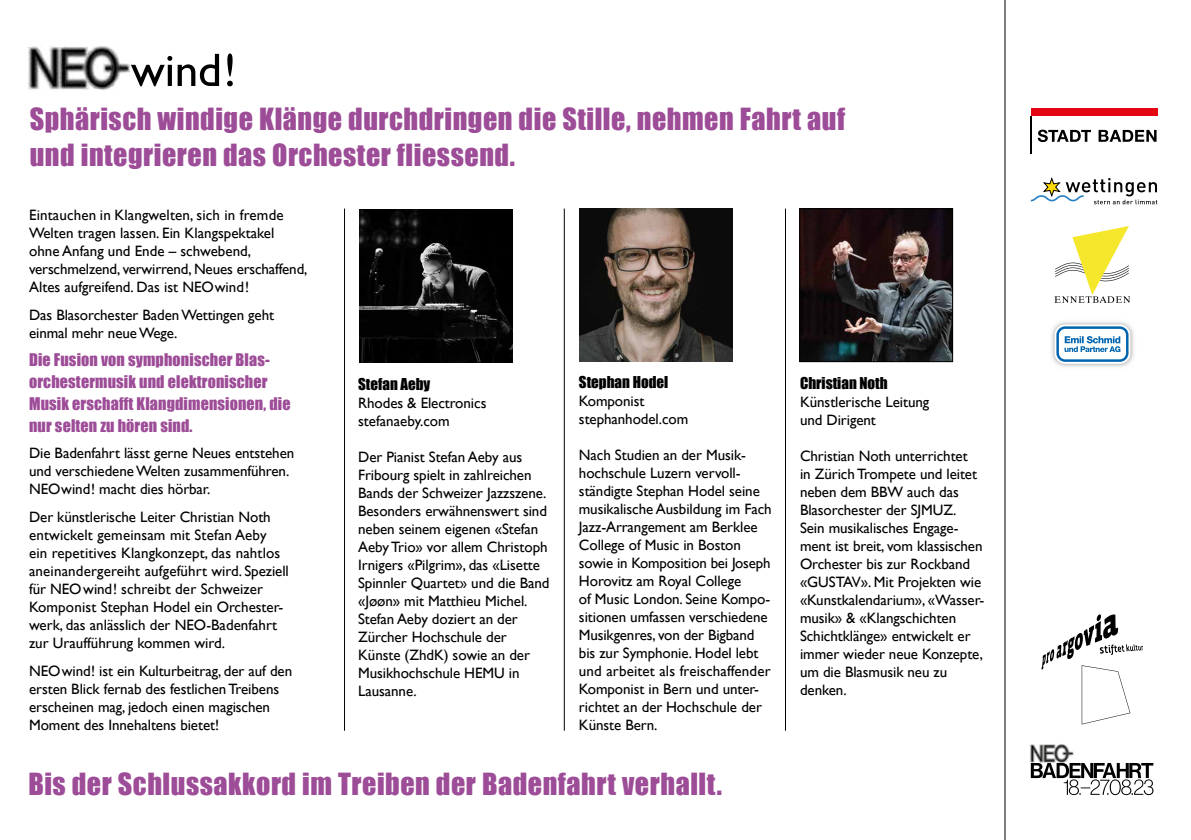
<style>
.page{position:relative;width:1191px;height:840px;background:#fff}
.page>*{position:absolute;margin:0;border:0;box-sizing:border-box;transform-origin:0 0}
.t1{font:28px/36px "Impact";letter-spacing:.02em;color:#9d4c97}
.t2{font:16px/22px "Impact";letter-spacing:.01em;color:#9d4c97}
.t3{font:15px/18px "Gill Sans";letter-spacing:-.005em;color:#000}
.t4{font:15px "Impact";color:#000}
</style>
<div class="page">
<svg style="left:1041px;top:614px;width:101px;height:110px"></svg>
<img style="left:1030px;top:744px;width:43px;height:17px">
<svg style="left:1030px;top:762px;width:123px;height:32px"></svg>
<img style="left:580px;top:208px;width:153px;height:153px">
<img style="left:359px;top:209px;width:153px;height:153px">
<hr style="left:564px;top:208px;width:1px;height:522px;background:#000">
<img style="left:801px;top:210px;width:149px;height:149px">
<div style="left:799px;top:208px;width:153px;height:153px;border:1px solid #000"></div>
<hr style="left:785px;top:208px;width:1px;height:522px;background:#000">
<hr style="left:344px;top:208px;width:1px;height:522px;background:#000">
<svg style="left:1037px;top:129px;width:54px;height:13px"></svg>
<svg style="left:1098px;top:130px;width:58px;height:12px"></svg>
<hr style="left:1030px;top:116px;width:1px;height:38px;background:#000">
<div style="left:1030px;top:109px;width:127px;height:7px;background:#e30613"></div>
<svg style="left:1030px;top:178px;width:127px;height:26px"></svg>
<svg style="left:1054px;top:226px;width:76px;height:76px"></svg>
<img style="left:1051px;top:321px;width:83px;height:46px">
<svg style="left:1054px;top:324px;width:76px;height:39px"></svg>
<svg style="left:1056px;top:326px;width:72px;height:35px"></svg>
<hr style="left:1004px;top:0;width:1px;height:839px;background:#000">
<svg style="left:138px;top:53px;width:95px;height:33px"></svg>
<img style="left:28px;top:46px;width:110px;height:45px">
<h1 class="t1" style="left:30px;top:100px;width:817px">Sphärisch windige Klänge durchdringen die Stille, nehmen Fahrt auf und integrieren das Orchester fliessend.</h1>
<p class="t3" style="left:29px;top:205px;width:280px">Eintauchen in Klangwelten, sich in fremde Welten tragen lassen. Ein Klangspektakel ohne Anfang und Ende – schwebend, verschmelzend, verwirrend, Neues erschaffend, Altes aufgreifend. Das ist NEOwind!</p>
<p class="t3" style="left:29px;top:305px;width:246px">Das Blasorchester Baden Wettingen geht einmal mehr neue Wege.</p>
<p class="t2" style="left:29px;top:348px;width:263px">Die Fusion von symphonischer Blas&shy;orchestermusik und elektronischer Musik erschafft Klangdimensionen, die nur selten zu hören sind.</p>
<p class="t3" style="left:29px;top:443px;width:267px">Die Badenfahrt lässt gerne Neues entstehen und verschiedene Welten zusammenführen.<br>NEOwind! macht dies hörbar.</p>
<p class="t3" style="left:29px;top:507px;width:261px">Der künstlerische Leiter Christian Noth entwickelt gemeinsam mit Stefan Aeby<br>ein repetitives Klangkonzept, das nahtlos aneinandergereiht aufgeführt wird. Speziell für NEOwind! schreibt der Schweizer Komponist Stephan Hodel ein Orchester&shy;werk, das anlässlich der NEO-Badenfahrt zur Uraufführung kommen wird.</p>
<p class="t3" style="left:29px;top:661px;width:265px">NEOwind! ist ein Kulturbeitrag, der auf den ersten Blick fernab des festlichen Treibens erscheinen mag, jedoch einen magischen Moment des Innehaltens bietet!</p>
<p class="t4" style="left:358px;top:372px;width:74px">Stefan Aeby</p>
<p class="t3" style="left:358px;top:393px;width:130px">Rhodes &amp; Electronics stefanaeby.com</p>
<p class="t3" style="left:358px;top:447px;width:193px">Der Pianist Stefan Aeby aus<br>Fribourg spielt in zahlreichen<br>Bands der Schweizer Jazzszene.<br>Besonders erwähnenswert sind neben seinem eigenen «Stefan<br>Aeby Trio» vor allem Christoph<br>Irnigers «Pilgrim», das «Lisette<br>Spinnler Quartet» und die Band «Jøøn» mit Matthieu Michel.<br>Stefan Aeby doziert an der<br>Zürcher Hochschule der<br>Künste (ZhdK) sowie an der<br>Musikhochschule HEMU in<br>Lausanne.</p>
<p class="t4" style="left:579px;top:370px;width:91px">Stephan Hodel</p>
<p class="t3" style="left:579px;top:391px;width:111px">Komponist stephanhodel.com</p>
<p class="t3" style="left:579px;top:445px;width:194px">Nach Studien an der Musik&shy;hochschule Luzern vervoll&shy;ständigte Stephan Hodel seine musikalische Ausbildung im Fach<br>Jazz-Arrangement am Berklee<br>College of Music in Boston sowie in Komposition bei Joseph<br>Horovitz am Royal College<br>of Music London. Seine Kompo&shy;sitionen umfassen verschiedene<br>Musikgenres, von der Bigband bis zur Symphonie. Hodel lebt und arbeitet als freischaffender<br>Komponist in Bern und unter&shy;richtet an der Hochschule der<br>Künste Bern.</p>
<h1 class="t1" style="left:28px;top:764px;width:695px">Bis der Schlussakkord im Treiben der Badenfahrt verhallt.</h1>
<p class="t4" style="left:800px;top:371px;width:89px">Christian Noth</p>
<p class="t3" style="left:800px;top:392px;width:131px">Künstlerische Leitung und Dirigent</p>
<p class="t3" style="left:800px;top:446px;width:186px">Christian Noth unterrichtet<br>in Zürich Trompete und leitet neben dem BBW auch das<br>Blasorchester der SJMUZ.<br>Sein musikalisches Engage&shy;ment ist breit, vom klassischen<br>Orchester bis zur Rockband «GUSTAV». Mit Projekten wie «Kunstkalendarium», «Wasser&shy;musik» &amp; «Klangschichten<br>Schichtklänge» entwickelt er immer wieder neue Konzepte, um die Blasmusik neu zu denken.</p>
</div>
